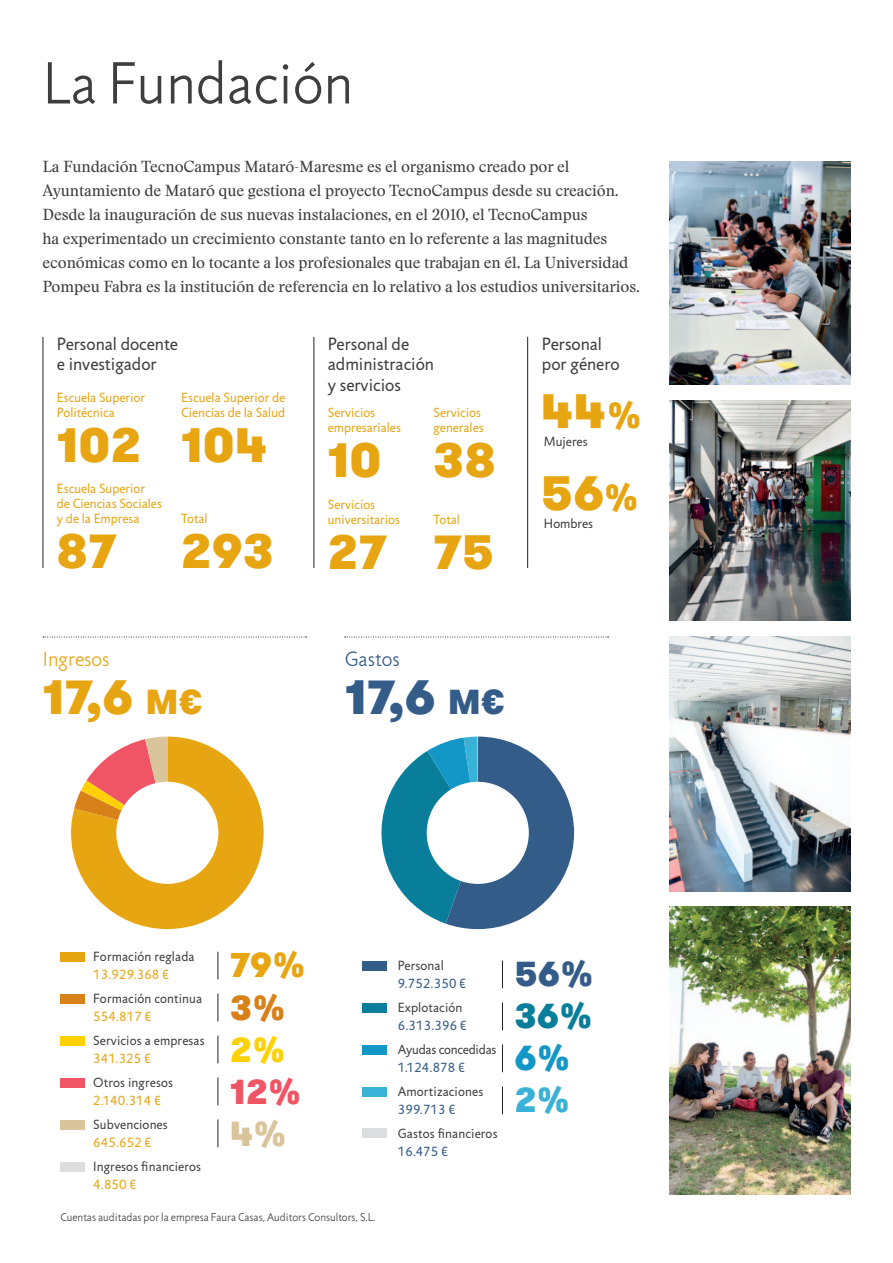
<style>
.page{position:relative;width:893px;height:1263px;background:#fff}
.page>*{position:absolute;margin:0;border:0;box-sizing:border-box;transform-origin:0 0}
.t1{font:300 60px "Jigsaw";color:#3e3e3f}
.t2{font:900 48px "GT Walsheim Pro";letter-spacing:.015em;color:#e7a512}
.t3{font:900 48px "GT Walsheim Pro";color:#345c88}
.t4{font:900 34.5px "GT Walsheim Pro";color:#e7a512}
.t5{font:900 34.5px "GT Walsheim Pro";color:#345c88}
.t6{font:900 34.5px "GT Walsheim Pro";color:#087e9b}
.t7{font:900 34.5px "GT Walsheim Pro";color:#ef5565}
.t8{font:900 34.5px "GT Walsheim Pro";color:#d78118}
.t9{font:900 34.5px "GT Walsheim Pro";color:#fed105}
.t10{font:900 34.5px "GT Walsheim Pro";color:#1297c7}
.t11{font:900 34.5px "GT Walsheim Pro";color:#3ab2d7}
.t12{font:900 34.5px "GT Walsheim Pro";color:#dac49b}
.t13{font:300 21px "Jigsaw";color:#e7a512}
.t14{font:300 21px "Jigsaw";color:#345c88}
.t15{font:18px/20.2px "Jigsaw";color:#3e3e3f}
.t16{font:15.75px/24px "Stanley";letter-spacing:-.01em;color:#3e3e3f}
.t17{font:13.5px/15px "Jigsaw";color:#e7a512}
.t18{font:13.5px "Jigsaw";letter-spacing:.01em;color:#3e3e3f}
.t19{font:13.5px "Jigsaw";letter-spacing:.01em;color:#345c88}
.t20{font:13.5px "Jigsaw";letter-spacing:-.015em;color:#3e3e3f}
.t21{font:300 11.55px "Jigsaw";color:#3e3e3f}
.s1{font-size:34.5px}
.s2{font-size:36px}
</style>
<div class="page">
<hr style="left:43px;top:337px;width:1px;height:231px;background:#231f20">
<hr style="left:313px;top:337px;width:1px;height:231px;background:#231f20">
<hr style="left:527px;top:337px;width:1px;height:231px;background:#231f20">
<img style="left:670px;top:162px;width:180px;height:223px">
<img style="left:670px;top:401px;width:180px;height:219px">
<img style="left:670px;top:907px;width:180px;height:288px">
<img style="left:670px;top:637px;width:180px;height:255px">
<svg style="left:43px;top:637px;width:264px;height:1px"></svg>
<svg style="left:345px;top:637px;width:264px;height:1px"></svg>
<svg style="left:218px;top:952px;width:1px;height:27px"></svg>
<svg style="left:502px;top:961px;width:1px;height:27px"></svg>
<svg style="left:218px;top:1036px;width:1px;height:27px"></svg>
<svg style="left:502px;top:1045px;width:1px;height:27px"></svg>
<svg style="left:218px;top:1120px;width:1px;height:27px"></svg>
<svg style="left:218px;top:994px;width:1px;height:27px"></svg>
<svg style="left:502px;top:1003px;width:1px;height:27px"></svg>
<svg style="left:218px;top:1078px;width:1px;height:27px"></svg>
<svg style="left:502px;top:1087px;width:1px;height:27px"></svg>
<div style="left:61px;top:952px;width:24px;height:9px;background:#e7a512"></div>
<div style="left:362px;top:961px;width:25px;height:9px;background:#345c88"></div>
<div style="left:61px;top:1036px;width:24px;height:9px;background:#fed105"></div>
<div style="left:362px;top:1045px;width:25px;height:9px;background:#1297c7"></div>
<div style="left:61px;top:1120px;width:24px;height:9px;background:#dac49b"></div>
<div style="left:61px;top:1162px;width:24px;height:9px;background:#dcdddf"></div>
<div style="left:61px;top:994px;width:24px;height:9px;background:#d78118"></div>
<div style="left:362px;top:1003px;width:25px;height:9px;background:#087e9b"></div>
<div style="left:61px;top:1078px;width:24px;height:9px;background:#ef5565"></div>
<div style="left:362px;top:1087px;width:25px;height:9px;background:#3ab2d7"></div>
<div style="left:362px;top:1129px;width:25px;height:9px;background:#dcdddf"></div>
<svg style="left:71px;top:736px;width:193px;height:193px"></svg>
<div style="left:116px;top:782px;width:102px;height:102px;background:#fff;border-radius:50%"></div>
<svg style="left:381px;top:736px;width:193px;height:193px"></svg>
<div style="left:427px;top:782px;width:102px;height:102px;background:#fff;border-radius:50%"></div>
<h1 class="t1" style="left:43px;top:50px;width:312px">La Fundación</h1>
<p class="t16" style="left:43px;top:154px;width:599px">La Fundación TecnoCampus Mataró-Maresme es el organismo creado por el Ayuntamiento de Mataró que gestiona el proyecto TecnoCampus desde su creación.<br>Desde la inauguración de sus nuevas instalaciones, en el 2010, el TecnoCampus<br>ha experimentado un crecimiento constante tanto en lo referente a las magnitudes económicas como en lo tocante a los profesionales que trabajan en él. La Universidad Pompeu Fabra es la institución de referencia en lo relativo a los estudios universitarios.</p>
<p class="t15" style="left:57px;top:334px;width:123px">Personal docente e investigador</p>
<p class="t15" style="left:328px;top:334px;width:108px">Personal de administración y servicios</p>
<p class="t17" style="left:57px;top:390px;width:90px">Escuela Superior<br>Politécnica</p>
<h2 class="t2" style="left:57px;top:412px;width:86px">102</h2>
<p class="t17" style="left:57px;top:481px;width:106px">Escuela Superior<br>de Ciencias Sociales y de la Empresa</p>
<h2 class="t2" style="left:57px;top:518px;width:61px">87</h2>
<p class="t17" style="left:181px;top:390px;width:106px">Escuela Superior de<br>Ciencias de la Salud</p>
<h2 class="t2" style="left:181px;top:412px;width:87px">104</h2>
<p class="t17" style="left:328px;top:406px;width:75px">Servicios empresariales</p>
<h2 class="t2" style="left:328px;top:428px;width:55px">10</h2>
<p class="t17" style="left:328px;top:497px;width:74px">Servicios universitarios</p>
<h2 class="t2" style="left:328px;top:519px;width:60px">27</h2>
<p class="t17" style="left:434px;top:406px;width:52px">Servicios generales</p>
<h2 class="t2" style="left:434px;top:428px;width:64px">38</h2>
<p class="t17" style="left:434px;top:512px;width:28px">Total</p>
<h2 class="t2" style="left:434px;top:519px;width:62px">75</h2>
<p class="t17" style="left:181px;top:511px;width:28px">Total</p>
<h2 class="t2" style="left:181px;top:518px;width:94px">293</h2>
<h3 class="t14" style="left:345px;top:648px;width:56px">Gastos</h3>
<h3 class="t13" style="left:43px;top:648px;width:68px">Ingresos</h3>
<h2 class="t2" style="left:43px;top:665px;width:161px">17,6 <span class="s1">M€</span></h2>
<h2 class="t3" style="left:345px;top:665px;width:161px">17,6 <span class="s1">M€</span></h2>
<p class="t15" style="left:542px;top:334px;width:79px">Personal por género</p>
<h2 class="t2" style="left:541px;top:379px;width:102px">44<span class="s2">%</span></h2>
<p class="t18" style="left:544px;top:434px;width:45px">Mujeres</p>
<h2 class="t2" style="left:541px;top:461px;width:99px">56<span class="s2">%</span></h2>
<p class="t18" style="left:544px;top:516px;width:51px">Hombres</p>
<p class="t18" style="left:93px;top:949px;width:103px">Formación reglada</p>
<p class="t17" style="left:93px;top:968px;width:77px">13.929.368 €</p>
<p class="t18" style="left:93px;top:991px;width:110px">Formación continua</p>
<p class="t17" style="left:93px;top:1010px;width:60px">554.817 €</p>
<p class="t18" style="left:93px;top:1033px;width:113px">Servicios a empresas</p>
<p class="t17" style="left:93px;top:1052px;width:59px">341.325 €</p>
<p class="t18" style="left:93px;top:1075px;width:81px">Otros ingresos</p>
<p class="t17" style="left:93px;top:1094px;width:69px">2.140.314 €</p>
<p class="t18" style="left:93px;top:1117px;width:76px">Subvenciones</p>
<p class="t17" style="left:93px;top:1136px;width:60px">645.652 €</p>
<p class="t18" style="left:93px;top:1159px;width:109px">Ingresos financieros</p>
<p class="t17" style="left:93px;top:1178px;width:45px">4.850 €</p>
<h3 class="t4" style="left:230px;top:942px;width:77px">79%</h3>
<h3 class="t5" style="left:515px;top:951px;width:80px">56%</h3>
<h3 class="t8" style="left:230px;top:984px;width:57px">3%</h3>
<h3 class="t6" style="left:515px;top:993px;width:79px">36%</h3>
<h3 class="t9" style="left:230px;top:1026px;width:57px">2%</h3>
<h3 class="t10" style="left:515px;top:1035px;width:57px">6%</h3>
<h3 class="t7" style="left:230px;top:1068px;width:73px">12%</h3>
<h3 class="t11" style="left:515px;top:1077px;width:57px">2%</h3>
<h3 class="t12" style="left:230px;top:1110px;width:58px">4%</h3>
<p class="t18" style="left:398px;top:958px;width:47px">Personal</p>
<p class="t19" style="left:398px;top:976px;width:70px">9.752.350 €</p>
<p class="t18" style="left:398px;top:1000px;width:66px">Explotación</p>
<p class="t19" style="left:398px;top:1018px;width:71px">6.313.396 €</p>
<p class="t20" style="left:398px;top:1042px;width:100px">Ayudas concedidas</p>
<p class="t19" style="left:398px;top:1060px;width:69px">1.124.878 €</p>
<p class="t18" style="left:398px;top:1084px;width:87px">Amortizaciones</p>
<p class="t19" style="left:398px;top:1102px;width:59px">399.713 €</p>
<p class="t18" style="left:398px;top:1126px;width:101px">Gastos financieros</p>
<p class="t19" style="left:398px;top:1144px;width:52px">16.475 €</p>
<p class="t21" style="left:61px;top:1211px;width:316px">Cuentas auditadas por la empresa Faura Casas, Auditors Consultors, S.L.</p>
</div>
